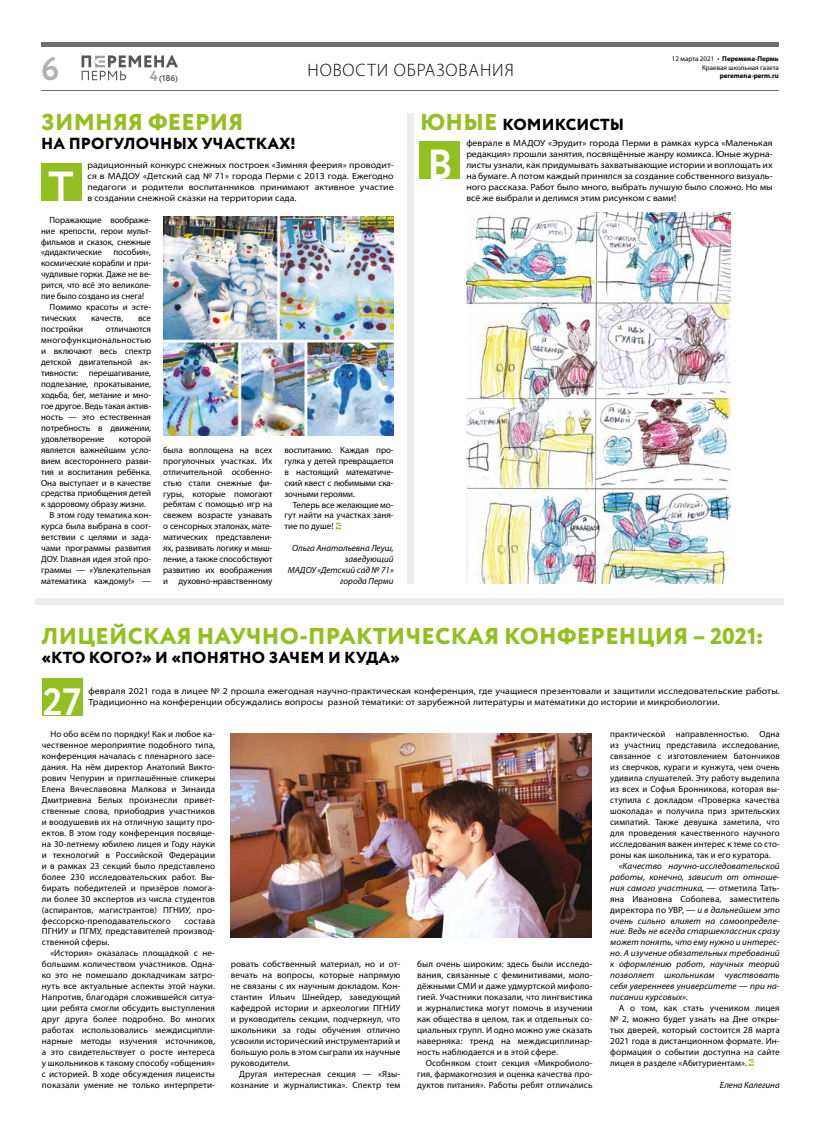
<style>
.page{position:relative;width:820px;height:1134px;background:#fff}
.page>*{position:absolute;margin:0;border:0;box-sizing:border-box;transform-origin:0 0}
.t1{font:700 42px "Circe MD";color:#fff}
.t2{font:700 38px "Circe MD";color:#fff}
.t3{font:700 32.6px "Circe MD";color:#b3b2b2}
.t4{font:800 23px "Circe MD";letter-spacing:.01em;color:#92c020}
.t5{font:300 18px "Myriad Pro";letter-spacing:.05em;color:#000}
.t6{font:800 16px "Circe MD";letter-spacing:.01em;color:#000}
.t7{font:700 14.2px "Circe";color:#9d9d9c}
.t8{font:9px/11px "Myriad Pro";color:#000;text-align:justify}
.t9{font:semi-expanded 9px/11px "Myriad Pro";letter-spacing:.01em;color:#000;text-align:justify}
.t10{font:italic 9px/11px "Myriad Pro";letter-spacing:.005em;color:#000;text-align:right}
.t11{font:700 8.6px "Circe";color:#575756}
.t12{font:7px/8.4px "Myriad Pro";color:#000;text-align:right}
.t13{font:700 7px "Myriad Pro";color:#000}
.s1{font-weight:700}
.s2{font-size:23px;color:#92c020}
.s3{font-style:normal}
</style>
<div class="page">
<svg style="left:81px;top:55px;width:97px;height:25px"></svg>
<hr style="left:41px;top:43px;width:737px;height:4px;background:#706f6f">
<hr style="left:41px;top:90px;width:737px;height:1px;background:#706f6f">
<div style="left:407px;top:113px;width:6px;height:471px;background:#ededed"></div>
<svg style="left:335px;top:523px;width:6px;height:6px"></svg>
<div style="left:41px;top:163px;width:40px;height:37px;background:#92c020"></div>
<div style="left:420px;top:141px;width:40px;height:38px;background:#92c020"></div>
<div style="left:36px;top:598px;width:747px;height:7px;background:#ededed"></div>
<img style="left:164px;top:217px;width:229px;height:219px">
<img style="left:466px;top:212px;width:264px;height:372px">
<div style="left:42px;top:678px;width:40px;height:38px;background:#92c020"></div>
<svg style="left:749px;top:1059px;width:4px;height:7px"></svg>
<img style="left:231px;top:734px;width:360px;height:203px">
<h3 class="t3" style="left:41px;top:50px;width:20px">6</h3>
<p class="t12" style="left:671px;top:55px;width:108px">12 марта 2021 • <span class="s1">Перемена-Пермь<br></span>Краевая школьная газета</p>
<h3 class="t5" style="left:307px;top:59px;width:208px">НОВОСТИ ОБРАЗОВАНИЯ</h3>
<h3 class="t7" style="left:150px;top:66px;width:10px">4</h3>
<p class="t13" style="left:719px;top:71px;width:61px">peremena-perm.ru</p>
<p class="t11" style="left:159px;top:72px;width:20px">(186)</p>
<h3 class="t4" style="left:41px;top:109px;width:204px">ЗИМНЯЯ ФЕЕРИЯ</h3>
<h3 class="t6" style="left:41px;top:134px;width:255px">НА ПРОГУЛОЧНЫХ УЧАСТКАХ!</h3>
<h1 class="t1" style="left:48px;top:162px;width:27px">Т</h1>
<p class="t9" style="left:87px;top:159px;width:308px">радиционный конкурс снежных построек «Зимняя феерия» проводит&shy;ся в МАДОУ «Детский сад № 71» города Перми с 2013 года. Ежегодно педагоги и родители воспитанников принимают активное участие в создании снежной сказки на территории сада.</p>
<p class="t8" style="left:41px;top:214px;width:111px;text-indent:9px">Поражающие воображе&shy;ние крепости, герои мульт&shy;фильмов и сказок, снежные «дидактические</p>
<p class="t8" style="left:113px;top:247px;width:39px">пособия»,</p>
<p class="t8" style="left:41px;top:258px;width:111px">космические корабли и при-</p>
<p class="t8" style="left:41px;top:269px;width:111px">чудливые горки. Даже не ве-</p>
<p class="t8" style="left:41px;top:280px;width:111px">рится, что всё это великоле-</p>
<p class="t8" style="left:41px;top:291px;width:104px">пие было создано из снега!</p>
<p class="t8" style="left:50px;top:302px;width:103px">Помимо красоты и эсте-</p>
<p class="t8" style="left:41px;top:313px;width:37px">тических</p>
<p class="t8" style="left:91px;top:313px;width:33px">качеств,</p>
<p class="t8" style="left:138px;top:313px;width:14px">все</p>
<p class="t8" style="left:41px;top:323px;width:43px">постройки</p>
<p class="t8" style="left:41px;top:323px;width:111px;text-indent:65px">отличаются многофункциональностью и включают весь спектр детской двигательной ак&shy;тивности: перешагивание, подлезание, прокатывание, ходьба, бег, метание и мно&shy;гое другое. Ведь такая актив&shy;ность — это естественная потребность в движении, удовлетворение</p>
<p class="t8" style="left:119px;top:433px;width:34px">которой</p>
<p class="t8" style="left:41px;top:444px;width:111px">является важнейшим усло-</p>
<p class="t8" style="left:41px;top:455px;width:111px">вием всестороннего разви-</p>
<p class="t8" style="left:41px;top:466px;width:111px">тия и воспитания ребёнка.</p>
<p class="t8" style="left:41px;top:477px;width:111px">Она выступает и в качестве</p>
<p class="t8" style="left:41px;top:488px;width:111px">средства приобщения детей</p>
<p class="t8" style="left:41px;top:499px;width:106px">к здоровому образу жизни.</p>
<p class="t8" style="left:50px;top:510px;width:103px">В этом году тематика кон-</p>
<p class="t8" style="left:41px;top:521px;width:111px">курса была выбрана в соот-</p>
<p class="t8" style="left:41px;top:532px;width:111px">ветствии с целями и зада-</p>
<p class="t8" style="left:41px;top:543px;width:111px">чами программы развития</p>
<p class="t8" style="left:41px;top:553px;width:111px">ДОУ. Главная идея этой про-</p>
<p class="t8" style="left:41px;top:564px;width:111px">граммы — «Увлекательная</p>
<p class="t8" style="left:41px;top:575px;width:111px">математика каждому!» —</p>
<p class="t8" style="left:163px;top:444px;width:111px">была воплощена на всех прогулочных участках. Их отличительной особенно&shy;стью стали снежные фи&shy;гуры, которые помогают ребятам с помощью игр на свежем возрасте узнавать о сенсорных эталонах, мате&shy;матических представлени&shy;ях, развивать логику и мыш&shy;ление, а также способствуют развитию их воображения и духовно-нравственному</p>
<p class="t8" style="left:284px;top:444px;width:111px">воспитанию. Каждая про&shy;гулка у детей превращается в настоящий математиче&shy;ский квест с любимыми ска&shy;зочными героями.</p>
<p class="t8" style="left:284px;top:499px;width:111px;text-indent:9px">Теперь все желающие мо&shy;гут найти на участках заня&shy;тие по душе!</p>
<p class="t10" style="left:287px;top:542px;width:107px">Ольга Анатольевна Леуш, заведующий<br>МАДОУ «Детский сад № 71» города Перми</p>
<h3 class="t6" style="left:420px;top:115px;width:205px"><span class="s2">ЮНЫЕ</span> КОМИКСИСТЫ</h3>
<h1 class="t1" style="left:427px;top:141px;width:27px">В</h1>
<p class="t9" style="left:466px;top:138px;width:308px">феврале в МАДОУ «Эрудит» города Перми в рамках курса «Маленькая редакция» прошли занятия, посвящённые жанру комикса. Юные журна&shy;листы узнали, как придумывать захватывающие истории и воплощать их на бумаге. А потом каждый принялся за создание собственного визуаль&shy;ного рассказа. Работ было много, выбрать лучшую было сложно. Но мы</p>
<p class="t9" style="left:466px;top:192px;width:211px">всё же выбрали и делимся этим рисунком с вами!</p>
<h3 class="t4" style="left:42px;top:623px;width:723px">ЛИЦЕЙСКАЯ НАУЧНО-ПРАКТИЧЕСКАЯ КОНФЕРЕНЦИЯ – 2021:</h3>
<h3 class="t6" style="left:41px;top:648px;width:360px">«КТО КОГО?» И «ПОНЯТНО ЗАЧЕМ И КУДА»</h3>
<p class="t9" style="left:88px;top:685px;width:692px">февраля 2021 года в лицее № 2 прошла ежегодная научно-практическая конференция, где учащиеся презентовали и защитили исследовательские работы.<br>Традиционно на конференции обсуждались вопросы разной тематики: от зарубежной литературы и математики до истории и микробиологии.</p>
<h2 class="t2" style="left:43px;top:681px;width:40px">27</h2>
<p class="t8" style="left:42px;top:729px;width:175px;text-indent:9px">Но обо всём по порядку! Как и любое ка&shy;чественное мероприятие подобного типа, конференция началась с пленарного засе&shy;дания. На нём директор Анатолий Викто&shy;рович Чепурин и приглашённые спикеры Елена Вячеславовна Малкова и Зинаида Дмитриевна Белых произнесли привет&shy;ственные слова, приободрив участников и воодушевив их на отличную защиту про&shy;ектов. В этом году конференция посвяще&shy;на 30-летнему юбилею лицея и Году науки и технологий в Российской Федерации и в рамках 23 секций было представлено более 230 исследовательских работ. Вы&shy;бирать победителей и призёров помога&shy;ли более 30 экспертов из числа студентов (аспирантов, магистрантов) ПГНИУ, про&shy;фессорско-преподавательского</p>
<p class="t8" style="left:610px;top:729px;width:171px">практической направленностью. Одна из участниц представила исследование, связанное с изготовлением батончиков из сверчков, кураги и кунжута, чем очень удивила слушателей. Эту работу выделила из всех и Софья Бронникова, которая вы&shy;ступила с докладом «Проверка качества шоколада» и получила приз зрительских симпатий. Также девушка заметила, что для проведения качественного научного исследования важен интерес к теме со сто&shy;роны как школьника, так и его куратора.</p>
<p class="t10" style="left:610px;top:860px;width:171px;text-align:justify;text-indent:9px">«Качество научно-исследовательской работы, конечно, зависит от отноше&shy;ния самого участника, — <span class="s3">отметила Тать&shy;яна Ивановна Соболева, заместитель директора по УВР,</span> — и в дальнейшем это очень сильно влияет на самоопределе&shy;ние. Ведь не всегда старшеклассник сразу может понять, что ему нужно и интерес&shy;но. А изучение обязательных требований к оформлению работ, научных теорий позволяет школьникам чувствовать себя увереннеев университете — при на&shy;писании курсовых».</p>
<p class="t8" style="left:610px;top:1002px;width:171px;text-indent:9px">А о том, как стать учеником лицея № 2, можно будет узнать на Дне откры&shy;тых дверей, который состоится 28 марта 2021 года в дистанционном формате. Ин&shy;формация о событии доступна на сайте лицея в разделе «Абитуриентам».</p>
<p class="t10" style="left:719px;top:1079px;width:61px">Елена Калегина</p>
<p class="t8" style="left:42px;top:915px;width:175px;text-indent:142px">состава ПГНИУ и ПГМУ, представителей производ&shy;ственной сферы.</p>
<p class="t8" style="left:42px;top:948px;width:175px;text-indent:9px">«История» оказалась площадкой с не&shy;большим количеством участников. Одна&shy;ко это не помешало докладчикам затро&shy;нуть все актуальные аспекты этой науки.<br>Напротив, благодаря сложившейся ситуа&shy;ции ребята смогли обсудить выступления друг друга более подробно. Во многих работах использовались междисципли&shy;нарные методы изучения источников, а это свидетельствует о росте интереса у школьников к такому способу «общения» с историей. В ходе обсуждения лицеисты показали умение не только интерпрети-</p>
<p class="t8" style="left:231px;top:959px;width:171px">ровать собственный материал, но и от&shy;вечать на вопросы, которые напрямую не связаны с их научным докладом. Кон&shy;стантин Ильич Шнейдер, заведующий кафедрой истории и археологии ПГНИУ и руководитель секции, подчеркнул, что школьники за годы обучения отлично усвоили исторический инструментарий и большую роль в этом сыграли их научные руководители.</p>
<p class="t8" style="left:231px;top:1068px;width:171px;text-align:right">Другая интересная секция — «Язы&shy;кознание и журналистика». Спектр тем</p>
<p class="t8" style="left:417px;top:959px;width:177px">был очень широким: здесь были исследо&shy;вания, связанные с феминитивами, моло&shy;дёжными СМИ и даже удмуртской мифоло&shy;гией. Участники показали, что лингвистика и журналистика могут помочь в изучении как общества в целом, так и отдельных со&shy;циальных групп. И одно можно уже сказать наверняка: тренд на междисциплинар&shy;ность наблюдается и в этой сфере.</p>
<p class="t8" style="left:417px;top:1057px;width:177px;text-indent:9px">Особняком стоит секция «Микробиоло&shy;гия, фармакогнозия и оценка качества про&shy;дуктов питания». Работы ребят отличались</p>
</div>
